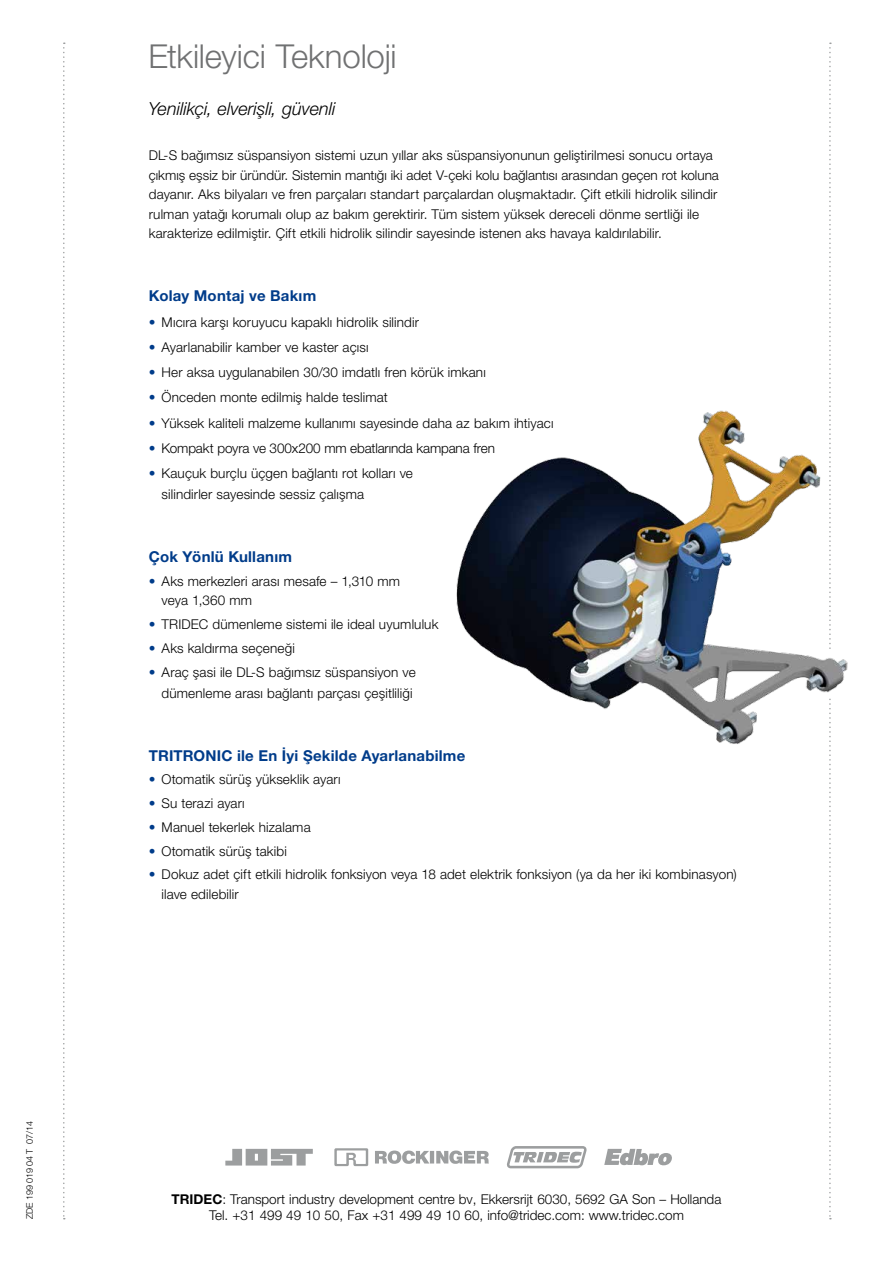
<style>
.page{position:relative;width:893px;height:1263px;background:#fff}
.page>*{position:absolute;margin:0;border:0;box-sizing:border-box;transform-origin:0 0}
.t1{font:300 33px "Helvetica Neue LT";letter-spacing:-.005em;color:#707172}
.t2{font:italic 300 18px "Helvetica Neue LTW1 G";color:#000}
.t3{font:700 15px "Helvetica Neue LTW1 G";letter-spacing:.015em;color:#003c8a}
.t4{font:700 15px "Helvetica Neue LT";letter-spacing:.015em;color:#003c8a}
.t5{font:300 13.5px/19.5px "Helvetica Neue LTW1 G";letter-spacing:.01em;color:#000}
.t6{font:300 13.5px/16.5px "Helvetica Neue LT Pro";color:#000;text-align:center}
.t7{font:300 13.5px "Helvetica Neue LTW1 G";letter-spacing:-.01em;color:#000}
.t8{font:300 9px "Helvetica Neue LT";letter-spacing:-.01em;color:#000}
.s1{color:#003c8a}
.s2{font-weight:700}
</style>
<div class="page">
<svg style="left:63px;top:43px;width:2px;height:1176px"></svg>
<svg style="left:829px;top:43px;width:2px;height:1176px"></svg>
<img style="left:456px;top:400px;width:392px;height:369px">
<svg style="left:225px;top:1149px;width:88px;height:16px"></svg>
<svg style="left:604px;top:1149px;width:68px;height:16px"></svg>
<svg style="left:334px;top:1148px;width:155px;height:18px"></svg>
<svg style="left:507px;top:1146px;width:80px;height:22px"></svg>
<p class="t8" style="left:24px;top:1219px;width:99px;rotate:-90deg">ZDE 199 019 04 T 07/14</p>
<h1 class="t1" style="left:148px;top:37px;width:250px">Etkileyici Teknoloji</h1>
<h2 class="t2" style="left:148px;top:98px;width:189px">Yenilikçi, elverişli, güvenli</h2>
<p class="t5" style="left:149px;top:146px;width:572px">DL-S bağımsız süspansiyon sistemi uzun yıllar aks süspansiyonunun geliştirilmesi sonucu ortaya çıkmış eşsiz bir üründür. Sistemin mantığı iki adet V-çeki kolu bağlantısı arasından geçen rot koluna dayanır. Aks bilyaları ve fren parçaları standart parçalardan oluşmaktadır. Çift etkili hidrolik silindir rulman yatağı korumalı olup az bakım gerektirir. Tüm sistem yüksek dereceli dönme sertliği ile karakterize edilmiştir. Çift etkili hidrolik silindir sayesinde istenen aks havaya kaldırılabilir.</p>
<p class="t4" style="left:149px;top:287px;width:169px">Kolay Montaj ve Bakım</p>
<p class="t5" style="left:149px;top:312px;width:272px"><span class="s1">•</span> Mıcıra karşı koruyucu kapaklı hidrolik silindir</p>
<p class="t5" style="left:149px;top:337px;width:221px"><span class="s1">•</span> Ayarlanabilir kamber ve kaster açısı</p>
<p class="t5" style="left:149px;top:363px;width:338px"><span class="s1">•</span> Her aksa uygulanabilen 30/30 imdatlı fren körük imkanı</p>
<p class="t5" style="left:149px;top:388px;width:240px"><span class="s1">•</span> Önceden monte edilmiş halde teslimat</p>
<p class="t5" style="left:149px;top:413px;width:406px"><span class="s1">•</span> Yüksek kaliteli malzeme kullanımı sayesinde daha az bakım ihtiyacı</p>
<p class="t7" style="left:149px;top:440px;width:348px"><span class="s1">•</span> Kompakt poyra ve 300x200 mm ebatlarında kampana fren</p>
<p class="t5" style="left:162px;top:463px;width:253px;line-height:21px;text-indent:-13px"><span class="s1">•</span> Kauçuk burçlu üçgen bağlantı rot kolları ve silindirler sayesinde sessiz çalışma</p>
<p class="t4" style="left:149px;top:547px;width:145px">Çok Yönlü Kullanım</p>
<p class="t5" style="left:162px;top:571px;width:240px;text-indent:-13px"><span class="s1">•</span> Aks merkezleri arası mesafe – 1,310 mm veya 1,360 mm</p>
<p class="t5" style="left:149px;top:614px;width:291px"><span class="s1">•</span> TRIDEC dümenleme sistemi ile ideal uyumluluk</p>
<p class="t5" style="left:149px;top:638px;width:148px"><span class="s1">•</span> Aks kaldırma seçeneği</p>
<p class="t5" style="left:149px;top:661px;width:268px;line-height:21px;text-align:right"><span class="s1">•</span> Araç şasi ile DL-S bağımsız süspansiyon ve dümenleme arası bağlantı parçası çeşitliliği</p>
<p class="t3" style="left:149px;top:746px;width:318px">TRITRONIC ile En İyi Şekilde Ayarlanabilme</p>
<p class="t5" style="left:149px;top:770px;width:193px"><span class="s1">•</span> Otomatik sürüş yükseklik ayarı</p>
<p class="t5" style="left:149px;top:794px;width:97px"><span class="s1">•</span> Su terazi ayarı</p>
<p class="t5" style="left:149px;top:817px;width:163px"><span class="s1">•</span> Manuel tekerlek hizalama</p>
<p class="t5" style="left:149px;top:841px;width:140px"><span class="s1">•</span> Otomatik sürüş takibi</p>
<p class="t5" style="left:162px;top:865px;width:577px;text-indent:-13px"><span class="s1">•</span> Dokuz adet çift etkili hidrolik fonksiyon veya 18 adet elektrik fonksiyon (ya da her iki kombinasyon) ilave edilebilir</p>
<p class="t6" style="left:172px;top:1190px;width:551px"><span class="s2">TRIDEC</span>: Transport industry development centre bv, Ekkersrijt 6030, 5692 GA Son – Hollanda<br>Tel. +31 499 49 10 50, Fax +31 499 49 10 60, info@tridec.com: www.tridec.com</p>
</div>
